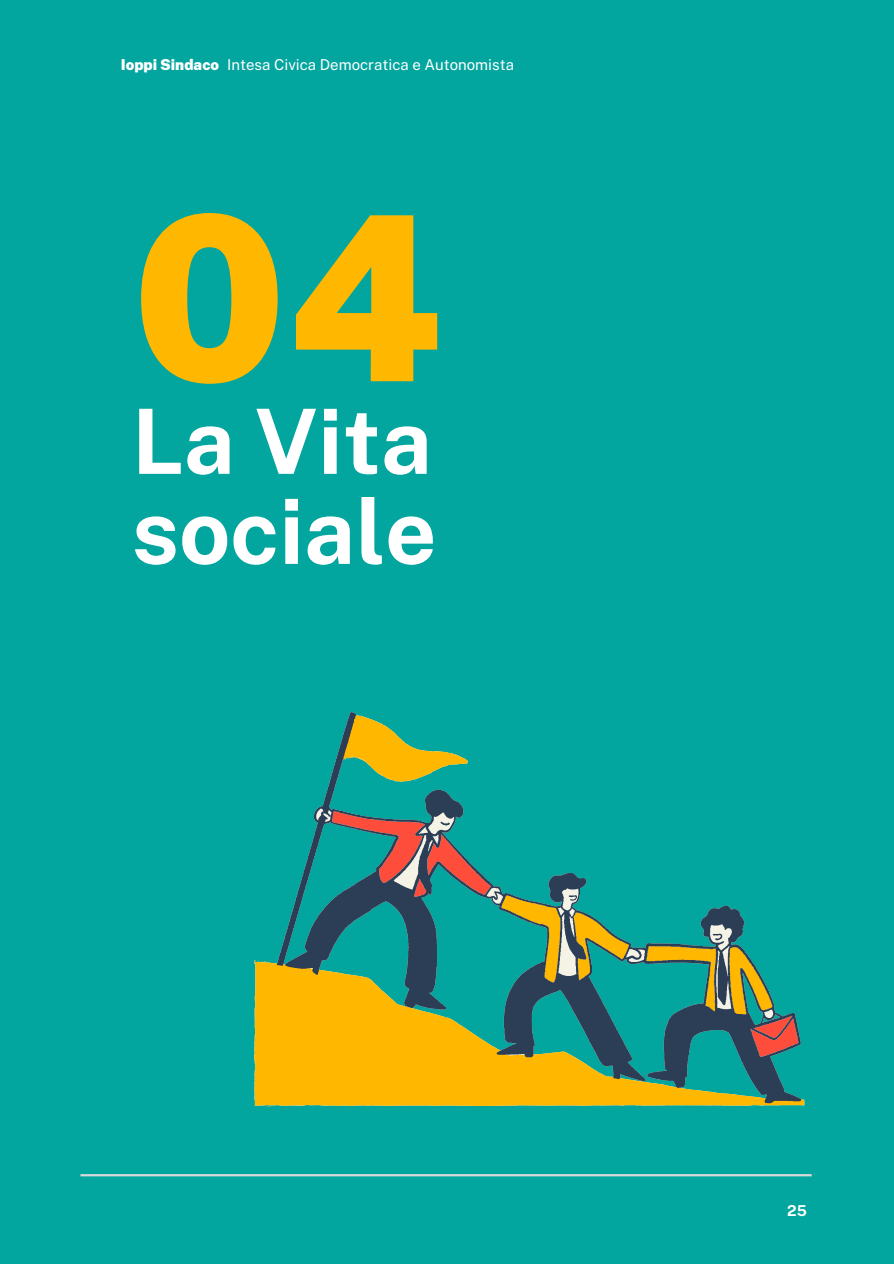
<style>
.page{position:relative;width:894px;height:1264px;background:#fff}
.page>*{position:absolute;margin:0;border:0;box-sizing:border-box;transform-origin:0 0}
.t1{font:900 229.5px "Public Sans";color:#ffb700}
.t2{font:700 90px/90px "Public Sans";color:#fff}
.t3{font:15px "Public Sans";color:#fff}
.t4{font:900 15px "Public Sans";color:#fff}
.t5{font:700 15px "Public Sans";color:#fff}
</style>
<div class="page">
<div style="left:0;top:0;width:893px;height:1263px;background:#03a59f"></div>
<hr style="left:80px;top:1174px;width:731px;height:2px;background:#d9d9d9">
<svg style="left:254px;top:960px;width:550px;height:146px;background:#d5b520"></svg>
<svg style="left:276px;top:712px;width:524px;height:391px"></svg>
<h1 class="t4" style="left:121px;top:55px;width:100px">Ioppi Sindaco</h1>
<p class="t3" style="left:227px;top:56px;width:289px">Intesa Civica Democratica e Autonomista</p>
<p class="t1" style="left:132px;top:163px;width:312px">04</p>
<h2 class="t2" style="left:132px;top:396px;width:306px">La Vita sociale</h2>
<p class="t5" style="left:786px;top:1201px;width:21px">25</p>
</div>
